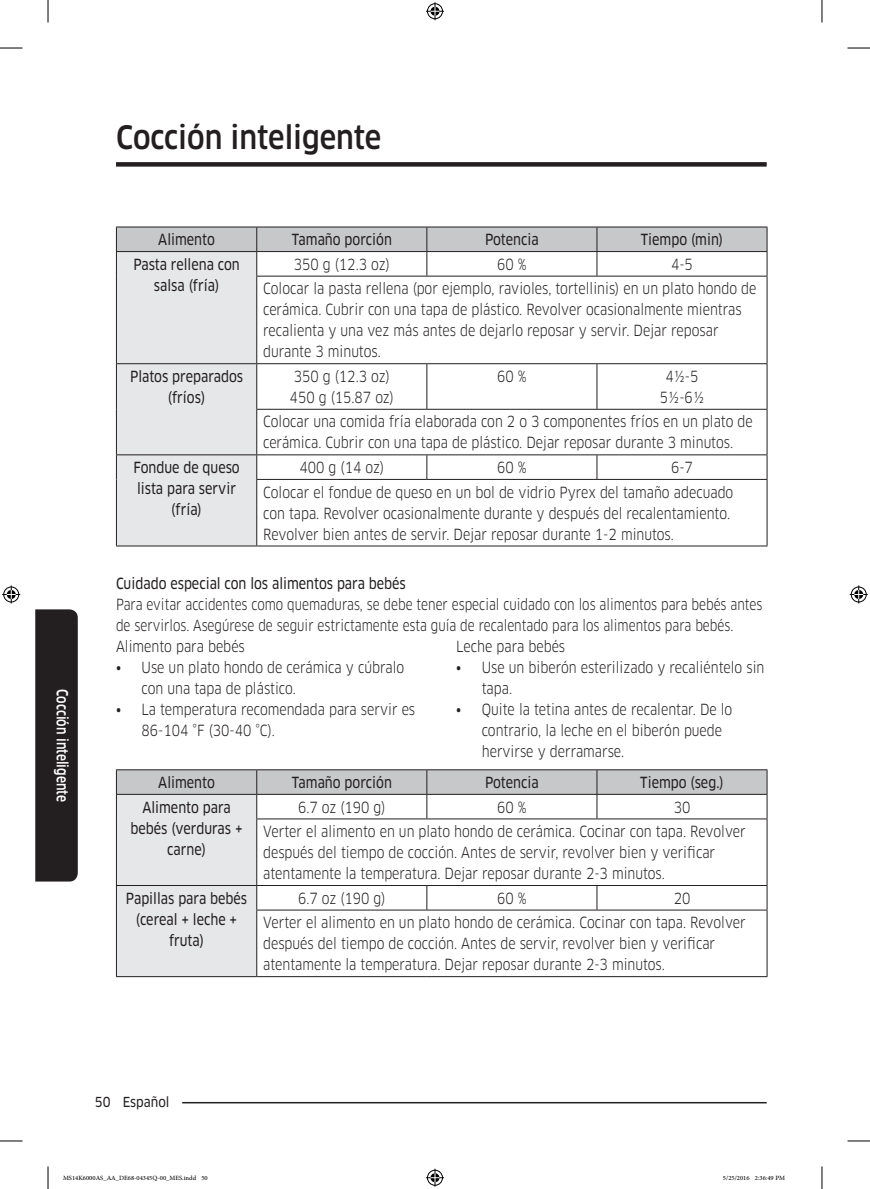
<style>
.page{position:relative;width:870px;height:1189px;background:#fff}
.page>*{position:absolute;margin:0;border:0;box-sizing:border-box;transform-origin:0 0}
.t1{font:500 31.5px "Samsung Clan Pro";color:#231f20;scale:.9 1}
.P_Text-center{font:15px/21px "Samsung Clan Pro";color:#231f20;scale:.85 1}
.P_Text-center-2{font:15px/21px "Samsung Clan Pro News";color:#231f20;text-align:center;scale:.85 1}
.P_Text-center-3{font:15px/21px "Samsung Clan Pro";color:#231f20;scale:.81 1}
.P_Split{font:15px "Samsung Clan Pro News";color:#231f20;scale:.85 1}
.t2{font:500 15px "Samsung Clan Pro";color:#fff;scale:.8 1}
.t3{font:13.5px "Samsung Clan Pro News";color:#231f20;scale:.9 1}
.t4{font:9px "Adobe Arabic";color:#000}
.s1{font-family:"Samsung Clan Pro News"}
</style>
<div class="page">
<hr style="left:116px;top:1102px;width:651px;height:1px;background:#231f20">
<div style="left:95px;top:1094px;width:87px;height:15px;background:#fff"></div>
<div style="left:35px;top:609px;width:43px;height:272px;background:#231f20"></div>
<div style="left:116px;top:162px;width:651px;height:5px;background:#231f20"></div>
<div style="left:117px;top:276px;width:139px;height:270px;background:#e6e7e9"></div>
<svg style="left:116px;top:227px;width:652px;height:49px"></svg>
<hr style="left:116px;top:276px;width:1px;height:87px;background:#231f20">
<hr style="left:256px;top:276px;width:171px;height:1px;background:#231f20">
<hr style="left:256px;top:276px;width:1px;height:87px;background:#231f20">
<hr style="left:427px;top:276px;width:170px;height:1px;background:#231f20">
<hr style="left:597px;top:276px;width:170px;height:1px;background:#231f20">
<hr style="left:767px;top:276px;width:1px;height:87px;background:#231f20">
<hr style="left:116px;top:363px;width:141px;height:1px;background:#231f20">
<hr style="left:116px;top:364px;width:1px;height:45px;background:#231f20">
<hr style="left:257px;top:363px;width:170px;height:1px;background:#231f20">
<hr style="left:256px;top:364px;width:1px;height:45px;background:#231f20">
<hr style="left:427px;top:363px;width:170px;height:1px;background:#231f20">
<hr style="left:426px;top:364px;width:1px;height:45px;background:#231f20">
<hr style="left:597px;top:363px;width:170px;height:1px;background:#231f20">
<hr style="left:597px;top:364px;width:1px;height:45px;background:#231f20">
<hr style="left:767px;top:364px;width:1px;height:45px;background:#231f20">
<hr style="left:116px;top:409px;width:1px;height:45px;background:#231f20">
<hr style="left:256px;top:409px;width:171px;height:1px;background:#231f20">
<hr style="left:256px;top:410px;width:1px;height:44px;background:#231f20">
<hr style="left:427px;top:409px;width:170px;height:1px;background:#231f20">
<hr style="left:597px;top:409px;width:170px;height:1px;background:#231f20">
<hr style="left:767px;top:410px;width:1px;height:44px;background:#231f20">
<hr style="left:116px;top:454px;width:141px;height:1px;background:#231f20">
<svg style="left:116px;top:455px;width:1px;height:24px"></svg>
<hr style="left:257px;top:454px;width:170px;height:1px;background:#231f20">
<svg style="left:256px;top:455px;width:1px;height:24px"></svg>
<hr style="left:427px;top:454px;width:170px;height:1px;background:#231f20">
<svg style="left:426px;top:455px;width:1px;height:24px"></svg>
<hr style="left:597px;top:454px;width:170px;height:1px;background:#231f20">
<svg style="left:597px;top:455px;width:1px;height:24px"></svg>
<svg style="left:767px;top:455px;width:1px;height:24px"></svg>
<hr style="left:116px;top:479px;width:1px;height:67px;background:#231f20">
<hr style="left:256px;top:479px;width:171px;height:1px;background:#231f20">
<hr style="left:256px;top:480px;width:1px;height:66px;background:#231f20">
<hr style="left:427px;top:479px;width:170px;height:1px;background:#231f20">
<hr style="left:597px;top:479px;width:170px;height:1px;background:#231f20">
<hr style="left:767px;top:480px;width:1px;height:66px;background:#231f20">
<hr style="left:116px;top:546px;width:141px;height:1px;background:#231f20">
<hr style="left:257px;top:546px;width:170px;height:1px;background:#231f20">
<hr style="left:427px;top:546px;width:170px;height:1px;background:#231f20">
<hr style="left:597px;top:546px;width:170px;height:1px;background:#231f20">
<hr style="left:116px;top:769px;width:141px;height:1px;background:#231f20">
<hr style="left:257px;top:769px;width:170px;height:1px;background:#231f20">
<hr style="left:427px;top:769px;width:170px;height:1px;background:#231f20">
<hr style="left:597px;top:769px;width:170px;height:1px;background:#231f20">
<svg style="left:116px;top:770px;width:652px;height:206px"></svg>
<hr style="left:116px;top:910px;width:1px;height:66px;background:#231f20">
<hr style="left:256px;top:910px;width:171px;height:1px;background:#231f20">
<hr style="left:256px;top:910px;width:1px;height:66px;background:#231f20">
<hr style="left:427px;top:910px;width:170px;height:1px;background:#231f20">
<hr style="left:597px;top:910px;width:170px;height:1px;background:#231f20">
<hr style="left:767px;top:910px;width:1px;height:66px;background:#231f20">
<hr style="left:116px;top:976px;width:141px;height:1px;background:#231f20">
<hr style="left:257px;top:976px;width:170px;height:1px;background:#231f20">
<hr style="left:427px;top:976px;width:170px;height:1px;background:#231f20">
<hr style="left:597px;top:976px;width:170px;height:1px;background:#231f20">
<svg style="left:0;top:48px;width:22px;height:1px"></svg>
<svg style="left:847px;top:48px;width:23px;height:1px"></svg>
<svg style="left:0;top:1141px;width:22px;height:1px"></svg>
<svg style="left:847px;top:1141px;width:23px;height:1px"></svg>
<svg style="left:48px;top:0;width:1px;height:23px"></svg>
<svg style="left:48px;top:1166px;width:1px;height:23px"></svg>
<svg style="left:822px;top:0;width:1px;height:23px"></svg>
<svg style="left:822px;top:1166px;width:1px;height:23px"></svg>
<svg style="left:426px;top:2px;width:18px;height:18px"></svg>
<svg style="left:426px;top:1169px;width:18px;height:18px"></svg>
<svg style="left:2px;top:585px;width:18px;height:18px"></svg>
<svg style="left:850px;top:585px;width:18px;height:18px"></svg>
<h1 class="t1" style="left:116px;top:119px;width:296px">Cocción inteligente</h1>
<p class="P_Text-center-2" style="left:158px;top:229px;width:68px">Alimento</p>
<p class="P_Text-center-2" style="left:292px;top:229px;width:119px">Tamaño porción</p>
<p class="P_Text-center-2" style="left:485px;top:229px;width:65px">Potencia</p>
<p class="P_Text-center-2" style="left:641px;top:229px;width:98px">Tiempo (min)</p>
<p class="P_Text-center-2" style="left:133px;top:254px;width:127px">Pasta rellena con salsa (fría)</p>
<p class="P_Text-center" style="left:294px;top:254px;width:114px">350 g (12.3 oz)</p>
<p class="P_Text-center" style="left:497px;top:254px;width:36px">60 %</p>
<p class="P_Text-center" style="left:671px;top:254px;width:27px">4-5</p>
<p class="P_Text-center" style="left:263px;top:278px;width:582px">Colocar la pasta rellena (por ejemplo, ravioles, tortellinis) en un plato hondo de cerámica. Cubrir con una tapa de plástico. Revolver ocasionalmente mientras recalienta y una vez más antes de dejarlo reposar y servir. Dejar reposar durante 3 minutos.</p>
<p class="t2" style="left:71px;top:689px;width:142px;rotate:90deg">Cocción inteligente</p>
<p class="P_Text-center-2" style="left:130px;top:366px;width:135px">Platos preparados (fríos)</p>
<p class="P_Text-center" style="left:294px;top:366px;width:114px">350 g (12.3 oz)</p>
<p class="P_Text-center" style="left:497px;top:366px;width:36px">60 %</p>
<p class="P_Text-center" style="left:665px;top:366px;width:40px">4½-5</p>
<p class="P_Text-center" style="left:660px;top:387px;width:53px">5½-6½</p>
<p class="P_Text-center" style="left:263px;top:411px;width:578px">Colocar una comida fría elaborada con 2 o 3 componentes fríos en un plato de cerámica. Cubrir con una tapa de plástico. Dejar reposar durante 3 minutos.</p>
<p class="P_Text-center" style="left:290px;top:387px;width:124px">450 g (15.87 oz)</p>
<p class="P_Text-center-2" style="left:133px;top:457px;width:127px">Fondue de queso lista para servir (fría)</p>
<p class="P_Text-center" style="left:300px;top:457px;width:101px">400 g (14 oz)</p>
<p class="P_Text-center" style="left:497px;top:457px;width:36px">60 %</p>
<p class="P_Text-center" style="left:671px;top:457px;width:27px">6-7</p>
<p class="P_Text-center" style="left:263px;top:482px;width:555px">Colocar el fondue de queso en un bol de vidrio Pyrex del tamaño adecuado con tapa. Revolver ocasionalmente durante y después del recalentamiento.<br>Revolver bien antes de servir. Dejar reposar durante 1-2 minutos.</p>
<p class="P_Split" style="left:116px;top:574px;width:342px">Cuidado especial con los alimentos para bebés</p>
<p class="P_Text-center-3" style="left:116px;top:594px;width:799px">Para evitar accidentes como quemaduras, se debe tener especial cuidado con los alimentos para bebés antes de servirlos. Asegúrese de seguir estrictamente esta guía de recalentado para los alimentos para bebés.</p>
<p class="P_Text-center" style="left:116px;top:636px;width:153px">Alimento para bebés</p>
<p class="P_Text-center" style="left:142px;top:657px;width:311px;text-indent:-26px"><span class="s1">•</span> Use un plato hondo de cerámica y cúbralo con una tapa de plástico.</p>
<p class="P_Text-center" style="left:142px;top:699px;width:323px;text-indent:-26px"><span class="s1">•</span> La temperatura recomendada para servir es<br>86-104 °F (30-40 °C).</p>
<p class="P_Text-center" style="left:456px;top:636px;width:130px">Leche para bebés</p>
<p class="P_Text-center" style="left:482px;top:657px;width:334px;text-indent:-26px"><span class="s1">•</span> Use un biberón esterilizado y recaliéntelo sin tapa.</p>
<p class="P_Text-center" style="left:482px;top:699px;width:296px;text-indent:-26px"><span class="s1">•</span> Quite la tetina antes de recalentar. De lo contrario, la leche en el biberón puede hervirse y derramarse.</p>
<p class="P_Text-center-2" style="left:158px;top:772px;width:68px">Alimento</p>
<p class="P_Text-center-2" style="left:292px;top:772px;width:119px">Tamaño porción</p>
<p class="P_Text-center-2" style="left:485px;top:772px;width:65px">Potencia</p>
<p class="P_Text-center-2" style="left:640px;top:772px;width:100px">Tiempo (seg.)</p>
<p class="P_Text-center-2" style="left:131px;top:796px;width:133px">Alimento para bebés (verduras + carne)</p>
<p class="P_Text-center" style="left:298px;top:796px;width:105px">6.7 oz (190 g)</p>
<p class="P_Text-center" style="left:497px;top:796px;width:36px">60 %</p>
<p class="P_Text-center" style="left:674px;top:796px;width:21px">30</p>
<p class="P_Text-center" style="left:263px;top:821px;width:569px">Verter el alimento en un plato hondo de cerámica. Cocinar con tapa. Revolver después del tiempo de cocción. Antes de servir, revolver bien y verificar atentamente la temperatura. Dejar reposar durante 2-3 minutos.</p>
<p class="P_Text-center-2" style="left:126px;top:888px;width:144px">Papillas para bebés (cereal + leche + fruta)</p>
<p class="P_Text-center" style="left:298px;top:888px;width:105px">6.7 oz (190 g)</p>
<p class="P_Text-center" style="left:497px;top:888px;width:36px">60 %</p>
<p class="P_Text-center" style="left:674px;top:888px;width:21px">20</p>
<p class="P_Text-center" style="left:263px;top:912px;width:569px">Verter el alimento en un plato hondo de cerámica. Cocinar con tapa. Revolver después del tiempo de cocción. Antes de servir, revolver bien y verificar atentamente la temperatura. Dejar reposar durante 2-3 minutos.</p>
<p class="t3" style="left:95px;top:1094px;width:84px">50 Español</p>
<p class="t4" style="left:63px;top:1171px;width:146px">MS14K6000AS_AA_DE68-04345Q-00_MES.indd 50</p>
<p class="t4" style="left:723px;top:1171px;width:64px">5/25/2016 2:36:49 PM</p>
</div>
